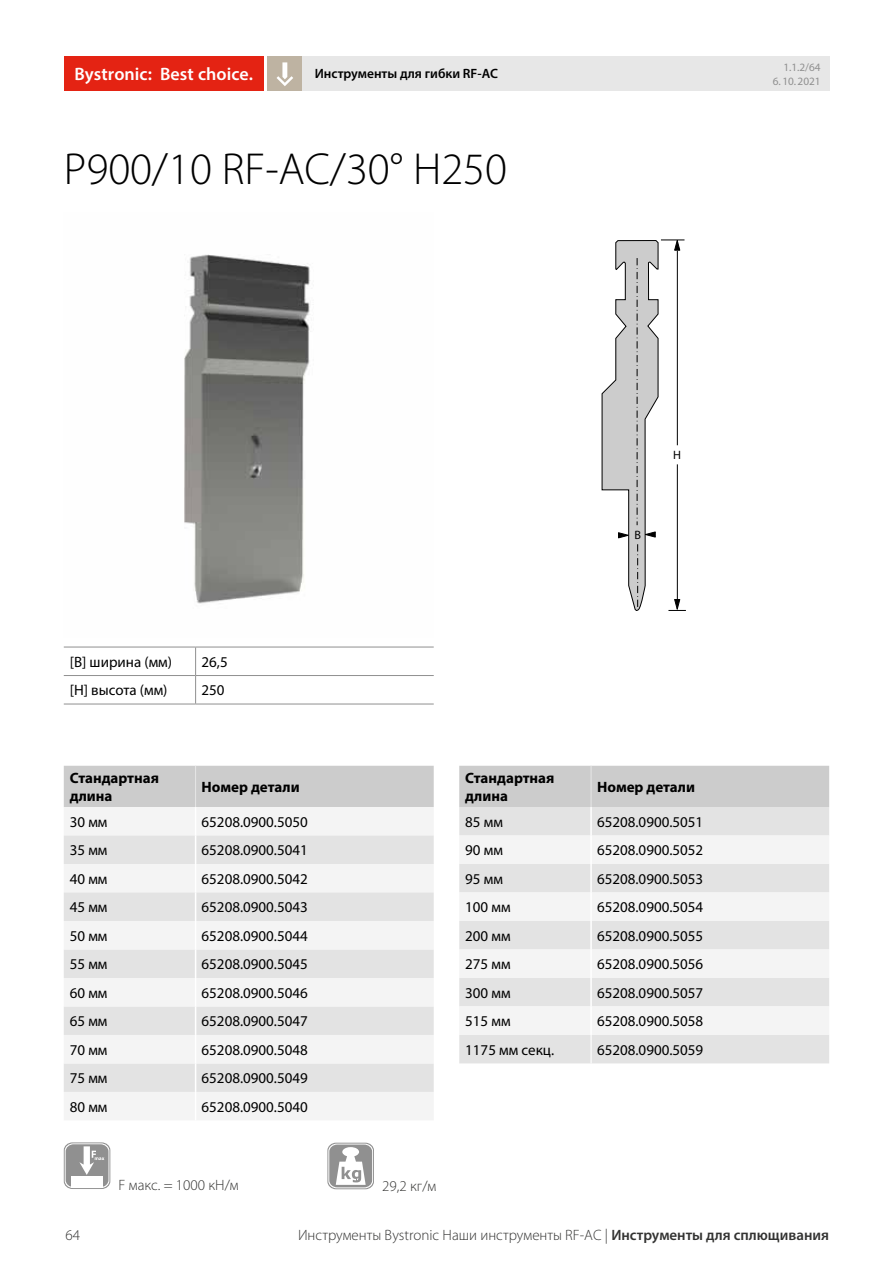
<style>
.page{position:relative;width:893px;height:1263px;background:#fff}
.page>*{position:absolute;margin:0;border:0;box-sizing:border-box;transform-origin:0 0}
.t1{font:300 45px "Myriad Pro";color:#000}
.t2{font:600 18px "Myriad Pro";letter-spacing:.005em;color:#fff}
.t3{font:15px "Myriad Pro";color:#000}
.t4{font:300 15px "Myriad Pro";color:#333332}
.t5{font:700 15px/18px "Myriad Pro";color:#000}
.t6{font:600 13.5px "Myriad Pro";color:#000}
.t7{font:12.15px "Myriad Pro";color:#000}
.t8{font:11.25px/13.5px "Myriad Pro";color:#909090;text-align:right}
.s1{font-weight:600}
</style>
<div class="page">
<div style="left:268px;top:57px;width:561px;height:34px;background:#e7e7e7"></div>
<div style="left:64px;top:57px;width:200px;height:34px;background:#e42313"></div>
<div style="left:268px;top:57px;width:34px;height:34px;background:#beb3a2"></div>
<svg style="left:277px;top:62px;width:16px;height:24px"></svg>
<img style="left:184px;top:254px;width:127px;height:350px">
<svg style="left:602px;top:240px;width:84px;height:371px"></svg>
<hr style="left:64px;top:647px;width:132px;height:1px;background:#909090">
<hr style="left:196px;top:647px;width:238px;height:1px;background:#909090">
<hr style="left:64px;top:675px;width:132px;height:1px;background:#909090">
<hr style="left:196px;top:675px;width:238px;height:1px;background:#909090">
<svg style="left:195px;top:647px;width:1px;height:57px"></svg>
<hr style="left:64px;top:704px;width:132px;height:1px;background:#909090">
<hr style="left:196px;top:704px;width:238px;height:1px;background:#909090">
<svg style="left:64px;top:766px;width:370px;height:354px"></svg>
<hr style="left:195px;top:766px;width:1px;height:41px;background:#e7e7e7">
<div style="left:459px;top:766px;width:370px;height:41px;background:#ccc"></div>
<div style="left:459px;top:807px;width:370px;height:256px;background:#e3e3e3"></div>
<svg style="left:459px;top:835px;width:370px;height:200px;fill:#f4f4f4"></svg>
<hr style="left:590px;top:1035px;width:2px;height:28px;background:#fff">
<hr style="left:590px;top:807px;width:2px;height:28px;background:#fff">
<hr style="left:590px;top:835px;width:2px;height:29px;background:#fff">
<hr style="left:590px;top:864px;width:2px;height:28px;background:#fff">
<hr style="left:590px;top:892px;width:2px;height:29px;background:#fff">
<hr style="left:590px;top:921px;width:2px;height:28px;background:#fff">
<hr style="left:590px;top:949px;width:2px;height:29px;background:#fff">
<hr style="left:590px;top:978px;width:2px;height:28px;background:#fff">
<hr style="left:590px;top:1006px;width:2px;height:29px;background:#fff">
<hr style="left:591px;top:766px;width:1px;height:41px;background:#e7e7e7">
<svg style="left:327px;top:1143px;width:47px;height:46px"></svg>
<svg style="left:328px;top:1143px;width:45px;height:45px"></svg>
<div style="left:329px;top:1144px;width:43px;height:43px;background:#909090;border-radius:8px"></div>
<svg style="left:336px;top:1147px;width:30px;height:38px"></svg>
<svg style="left:64px;top:1142px;width:46px;height:47px"></svg>
<svg style="left:65px;top:1143px;width:44px;height:45px"></svg>
<div style="left:66px;top:1144px;width:42px;height:43px;background:#909090;border-radius:8px"></div>
<div style="left:71px;top:1176px;width:32px;height:11px;background:#fff"></div>
<svg style="left:79px;top:1146px;width:25px;height:29px"></svg>
<p class="t2" style="left:74px;top:62px;width:180px">Bystronic: Best choice.</p>
<p class="t8" style="left:773px;top:61px;width:49px">1.1.2/64<br>6.10.2021</p>
<p class="t6" style="left:315px;top:65px;width:185px">Инструменты для гибки RF-AС</p>
<h1 class="t1" style="left:64px;top:142px;width:445px">P900/10 RF-AC/30° H250</h1>
<p class="t3" style="left:70px;top:653px;width:104px">[B] ширина (мм)</p>
<p class="t3" style="left:202px;top:653px;width:28px">26,5</p>
<p class="t3" style="left:70px;top:681px;width:99px">[H] высота (мм)</p>
<p class="t3" style="left:202px;top:681px;width:25px">250</p>
<p class="t7" style="left:634px;top:527px;width:8px">B</p>
<p class="t7" style="left:673px;top:447px;width:9px">H</p>
<p class="t5" style="left:70px;top:768px;width:91px">Стандартная длина</p>
<p class="t5" style="left:202px;top:777px;width:100px">Номер детали</p>
<p class="t3" style="left:70px;top:813px;width:39px">30 мм</p>
<p class="t3" style="left:202px;top:813px;width:108px">65208.0900.5050</p>
<p class="t3" style="left:70px;top:841px;width:39px">35 мм</p>
<p class="t3" style="left:202px;top:841px;width:108px">65208.0900.5041</p>
<p class="t3" style="left:70px;top:869px;width:39px">40 мм</p>
<p class="t3" style="left:202px;top:869px;width:108px">65208.0900.5042</p>
<p class="t3" style="left:70px;top:898px;width:39px">45 мм</p>
<p class="t3" style="left:202px;top:898px;width:108px">65208.0900.5043</p>
<p class="t3" style="left:70px;top:926px;width:39px">50 мм</p>
<p class="t3" style="left:202px;top:926px;width:108px">65208.0900.5044</p>
<p class="t3" style="left:70px;top:955px;width:39px">55 мм</p>
<p class="t3" style="left:202px;top:955px;width:108px">65208.0900.5045</p>
<p class="t3" style="left:70px;top:983px;width:39px">60 мм</p>
<p class="t3" style="left:202px;top:983px;width:108px">65208.0900.5046</p>
<p class="t3" style="left:70px;top:1012px;width:39px">65 мм</p>
<p class="t3" style="left:202px;top:1012px;width:108px">65208.0900.5047</p>
<p class="t3" style="left:70px;top:1040px;width:39px">70 мм</p>
<p class="t3" style="left:202px;top:1040px;width:108px">65208.0900.5048</p>
<p class="t3" style="left:70px;top:1069px;width:39px">75 мм</p>
<p class="t3" style="left:202px;top:1069px;width:108px">65208.0900.5049</p>
<p class="t3" style="left:70px;top:1097px;width:39px">80 мм</p>
<p class="t3" style="left:202px;top:1097px;width:108px">65208.0900.5040</p>
<p class="t4" style="left:119px;top:1176px;width:122px">F макс. = 1000 кН/м</p>
<p class="t4" style="left:382px;top:1177px;width:56px">29,2 кг/м</p>
<p class="t5" style="left:465px;top:768px;width:91px">Стандартная длина</p>
<p class="t5" style="left:597px;top:777px;width:100px">Номер детали</p>
<p class="t3" style="left:465px;top:813px;width:39px">85 мм</p>
<p class="t3" style="left:597px;top:813px;width:108px">65208.0900.5051</p>
<p class="t3" style="left:465px;top:841px;width:39px">90 мм</p>
<p class="t3" style="left:597px;top:841px;width:108px">65208.0900.5052</p>
<p class="t3" style="left:465px;top:869px;width:39px">95 мм</p>
<p class="t3" style="left:597px;top:869px;width:108px">65208.0900.5053</p>
<p class="t3" style="left:465px;top:898px;width:47px">100 мм</p>
<p class="t3" style="left:597px;top:898px;width:108px">65208.0900.5054</p>
<p class="t3" style="left:465px;top:926px;width:47px">200 мм</p>
<p class="t3" style="left:597px;top:926px;width:108px">65208.0900.5055</p>
<p class="t3" style="left:465px;top:955px;width:47px">275 мм</p>
<p class="t3" style="left:597px;top:955px;width:108px">65208.0900.5056</p>
<p class="t3" style="left:465px;top:983px;width:47px">300 мм</p>
<p class="t3" style="left:597px;top:983px;width:108px">65208.0900.5057</p>
<p class="t3" style="left:465px;top:1012px;width:47px">515 мм</p>
<p class="t3" style="left:597px;top:1012px;width:108px">65208.0900.5058</p>
<p class="t3" style="left:465px;top:1040px;width:90px">1175 мм секц.</p>
<p class="t3" style="left:597px;top:1040px;width:108px">65208.0900.5059</p>
<p class="t4" style="left:65px;top:1226px;width:16px">64</p>
<p class="t4" style="left:298px;top:1226px;width:533px">Инструменты Bystronic Наши инструменты RF-AС | <span class="s1">Инструменты для сплющивания</span></p>
</div>
